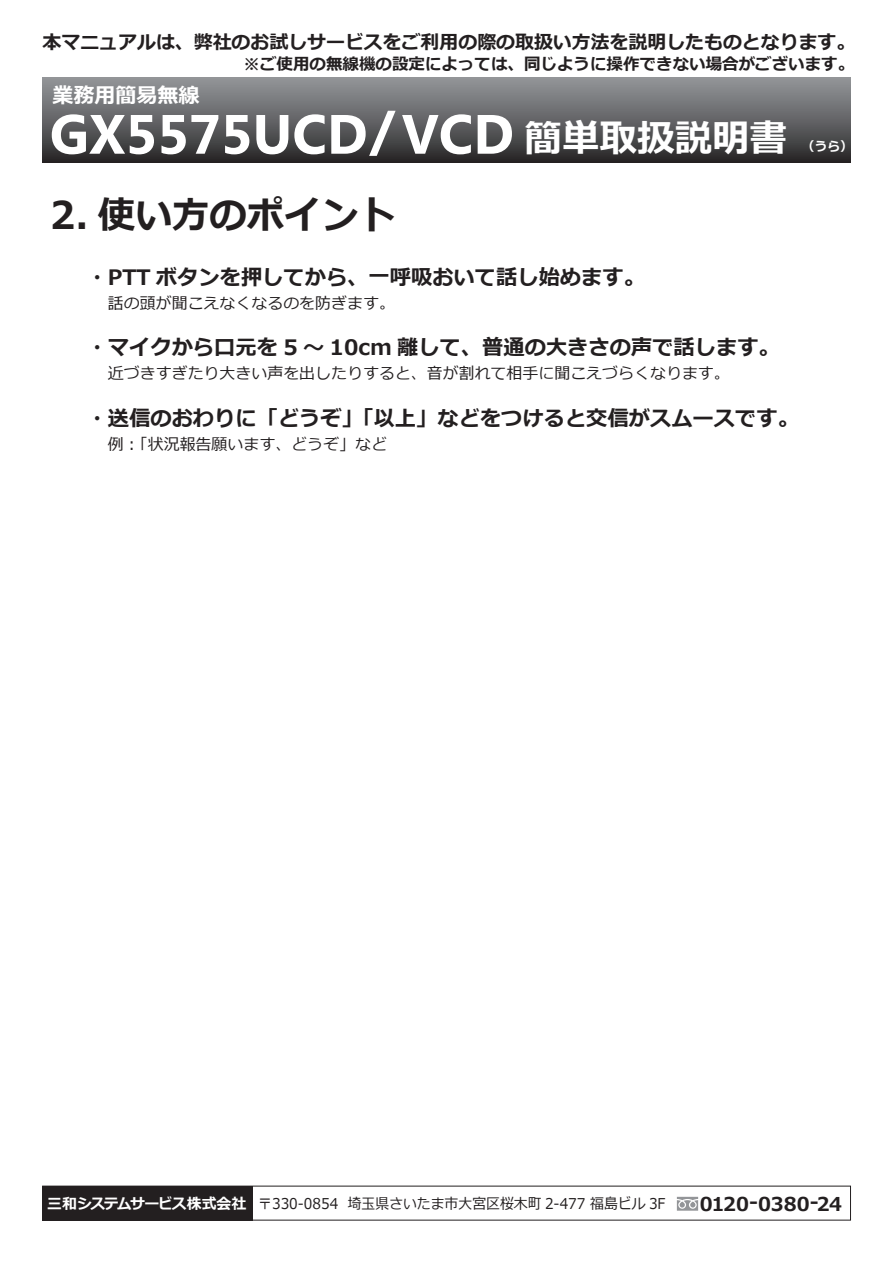
<style>
.page{position:relative;width:893px;height:1263px;background:#fff}
.page>*{position:absolute;margin:0;border:0;box-sizing:border-box;transform-origin:0 0}
.t1{font:700 55.35px "Microsoft Phags Pa";color:#fff}
.t2{font:700 38.25px "Meiryo";color:#231f20}
.t3{font:700 21.3px "Meiryo";color:#231f20}
.t4{font:700 21px "Meiryo";color:#fff}
.t5{font:700 19.2px "Meiryo";color:#231f20}
.t6{font:700 18.9px "Meiryo";color:#231f20}
.t7{font:700 16.5px "Meiryo";color:#231f20}
.t8{font:15.9px "Meiryo";color:#231f20}
.t9{font:14.85px "Meiryo";color:#231f20;scale:.93 1}
.t10{font:700 12.75px "Meiryo";color:#fff}
.s1{font-family:"Meiryo";font-size:37.5px}
.s2{font-weight:700;color:#fff}
</style>
<div class="page">
<svg style="left:677px;top:1197px;width:21px;height:14px"></svg>
<div style="left:43px;top:1186px;width:210px;height:34px;background:#231f20"></div>
<div style="left:42px;top:1186px;width:809px;height:34px;border:1px solid #231f20"></div>
<div style="left:43px;top:77px;width:807px;height:85px;background:linear-gradient(to bottom,#979a9d,#2b292a)"></div>
<p class="t6" style="left:43px;top:29px;width:814px">本マニュアルは、弊社のお試しサービスをご利用の際の取扱い方法を説明したものとなります。</p>
<p class="t7" style="left:244px;top:52px;width:612px">※ご使用の無線機の設定によっては、同じように操作できない場合がございます。</p>
<p class="t4" style="left:52px;top:80px;width:148px">業務用簡易無線</p>
<h1 class="t1" style="left:50px;top:95px;width:739px">GX5575UCD/VCD <span class="s1">簡単取扱説明書</span></h1>
<h2 class="t2" style="left:50px;top:188px;width:347px">2. 使い方のポイント</h2>
<p class="t3" style="left:87px;top:262px;width:560px">・PTT ボタンを押してから、一呼吸おいて話し始めます。</p>
<p class="t8" style="left:92px;top:292px;width:304px">　話の頭が聞こえなくなるのを防ぎます。</p>
<p class="t3" style="left:87px;top:333px;width:695px">・マイクから口元を 5 ～ 10cm 離して、普通の大きさの声で話します。</p>
<p class="t8" style="left:92px;top:362px;width:639px">　近づきすぎたり大きい声を出したりすると、音が割れて相手に聞こえづらくなります。</p>
<p class="t3" style="left:87px;top:403px;width:714px">・送信のおわりに「どうぞ」「以上」などをつけると交信がスムースです。</p>
<p class="t8" style="left:92px;top:433px;width:296px">　例︓「状況報告願います、どうぞ」など</p>
<p class="t10" style="left:802px;top:138px;width:53px">（うら）</p>
<p class="t9" style="left:47px;top:1193px;width:666px"><span class="s2">三和システムサービス株式会社</span> 〒330-0854 埼玉県さいたま市大宮区桜木町 2-477 福島ビル 3F</p>
<p class="t5" style="left:700px;top:1190px;width:144px">0120-0380-24</p>
</div>
